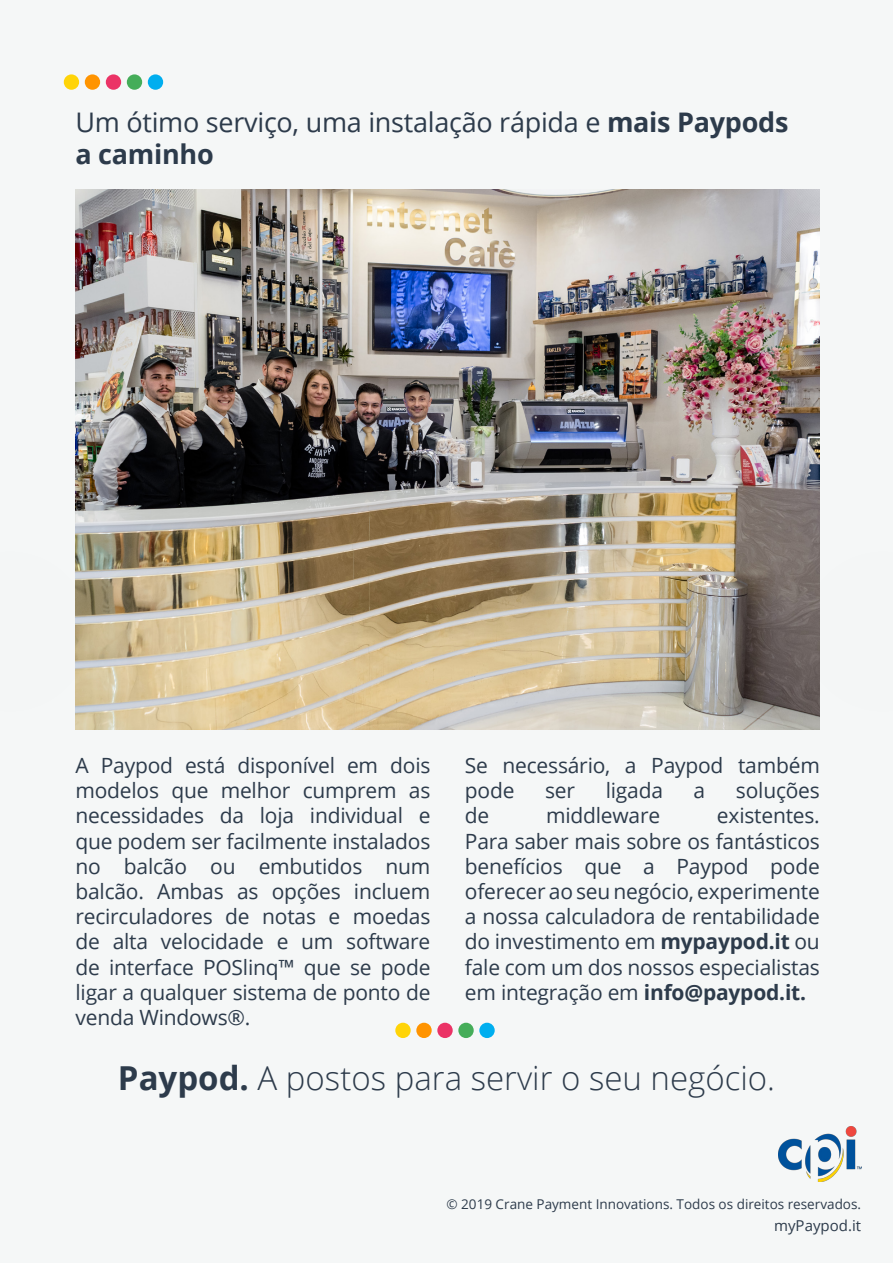
<style>
.page{position:relative;width:893px;height:1263px;background:#f5f7f7}
.page>*{position:absolute;margin:0;border:0;box-sizing:border-box;transform-origin:0 0}
.t1{font:300 33px "Open Sans";color:#2d3b4b}
.Big_standout{font:27px/32.4px "Open Sans";letter-spacing:-.01em;color:#2d3b4b}
.Big_standout-2{font:21px/25.2px "Open Sans";letter-spacing:-.01em;color:#2d3b4b;text-align:justify}
.t2{font:15px "Open Sans";color:#2d3b4b}
.t3{font:13.5px "Open Sans";color:#2d3b4b}
.s1{font-weight:700}
</style>
<div class="page">
<img style="left:779px;top:1127px;width:82px;height:54px">
<div style="left:395px;top:1023px;width:16px;height:15px;background:#ffd408;border-radius:50%"></div>
<div style="left:416px;top:1023px;width:16px;height:15px;background:#ff9400;border-radius:50%"></div>
<div style="left:437px;top:1023px;width:16px;height:15px;background:#eb3366;border-radius:50%"></div>
<div style="left:458px;top:1023px;width:16px;height:15px;background:#45ad59;border-radius:50%"></div>
<div style="left:479px;top:1023px;width:16px;height:15px;background:#00aeef;border-radius:50%"></div>
<img style="left:75px;top:189px;width:745px;height:540px">
<div style="left:64px;top:74px;width:15px;height:16px;background:#ffd408;border-radius:50%"></div>
<div style="left:85px;top:74px;width:15px;height:16px;background:#ff9400;border-radius:50%"></div>
<div style="left:106px;top:74px;width:15px;height:16px;background:#eb3366;border-radius:50%"></div>
<div style="left:127px;top:74px;width:15px;height:16px;background:#45ad59;border-radius:50%"></div>
<div style="left:148px;top:74px;width:15px;height:16px;background:#00aeef;border-radius:50%"></div>
<p class="Big_standout" style="left:75px;top:105px;width:714px">Um ótimo serviço, uma instalação rápida e <span class="s1">mais Paypods a caminho</span></p>
<p class="Big_standout-2" style="left:75px;top:752px;width:356px">A Paypod está disponível em dois modelos que melhor cumprem as necessidades da loja individual e que podem ser facilmente instalados no balcão ou embutidos num balcão. Ambas as opções incluem recirculadores de notas e moedas de alta velocidade e um software de interface POSlinq™ que se pode ligar a qualquer sistema de ponto de venda Windows®.</p>
<p class="Big_standout-2" style="left:465px;top:752px;width:356px">Se necessário, a Paypod também pode</p>
<p class="Big_standout-2" style="left:545px;top:777px;width:31px">ser</p>
<p class="Big_standout-2" style="left:606px;top:777px;width:59px">ligada</p>
<p class="Big_standout-2" style="left:694px;top:777px;width:13px">a</p>
<p class="Big_standout-2" style="left:736px;top:777px;width:85px">soluções</p>
<p class="Big_standout-2" style="left:465px;top:803px;width:26px">de</p>
<p class="Big_standout-2" style="left:546px;top:803px;width:116px">middleware</p>
<p class="Big_standout-2" style="left:465px;top:803px;width:356px;text-indent:252px">existentes.<br>Para saber mais sobre os fantásticos benefícios que a Paypod pode oferecer ao seu negócio, experimente a nossa calculadora de rentabilidade do investimento em <span class="s1">mypaypod.it</span> ou fale com um dos nossos especialistas em integração em <span class="s1">info@paypod.it.</span></p>
<p class="t1" style="left:118px;top:1055px;width:659px"><span class="s1">Paypod.</span> A postos para servir o seu negócio.</p>
<p class="t3" style="left:446px;top:1195px;width:416px">© 2019 Crane Payment Innovations. Todos os direitos reservados.</p>
<p class="t2" style="left:774px;top:1215px;width:88px">myPaypod.it</p>
</div>
